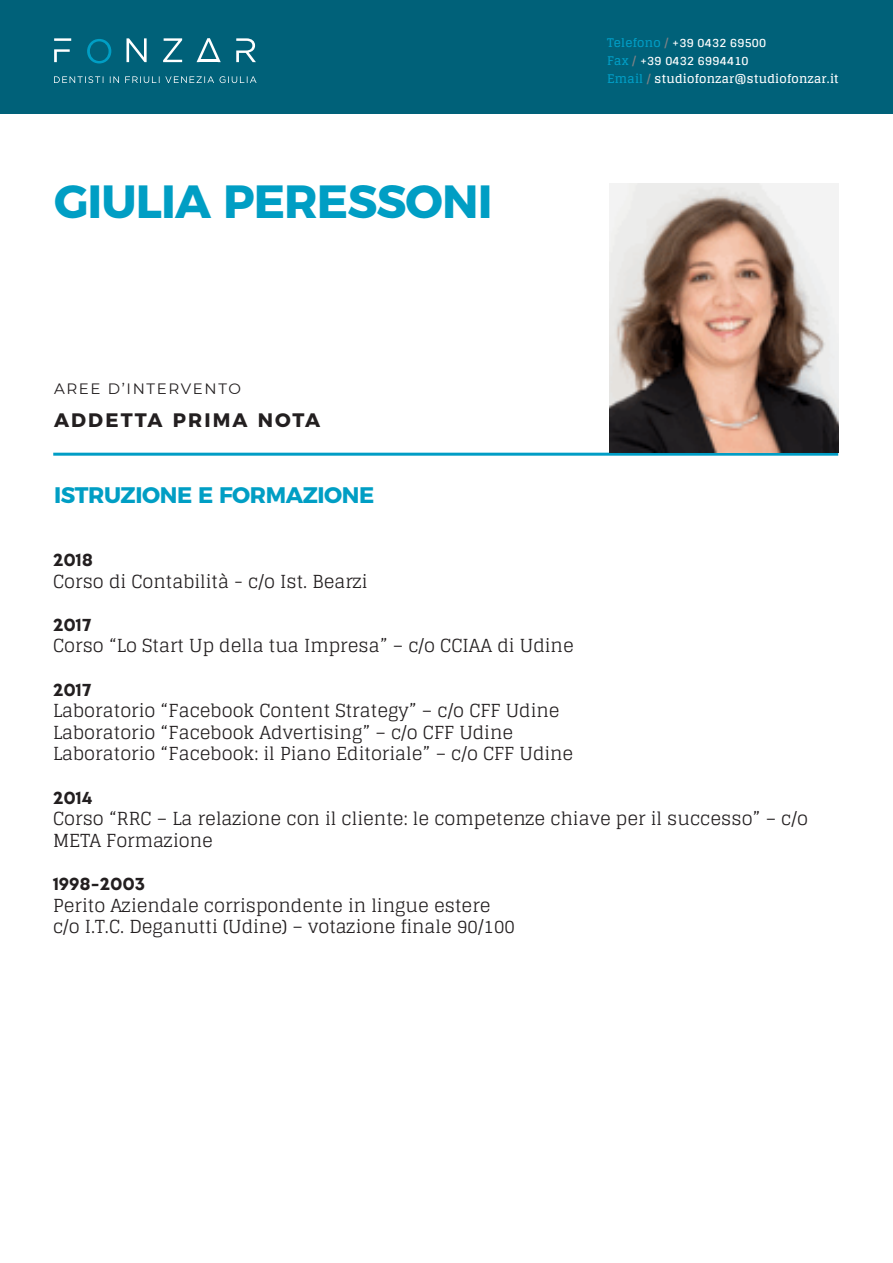
<style>
.page{position:relative;width:893px;height:1263px;background:#fff}
.page>*{position:absolute;margin:0;border:0;box-sizing:border-box;transform-origin:0 0}
.t1{font:700 46.5px "Montserrat";letter-spacing:-.02em;color:#009ec4}
.t2{font:700 22.5px "Montserrat";letter-spacing:-.02em;color:#009ec4}
.t3{font:700 19.5px "Montserrat";letter-spacing:.11em;color:#231f20}
.t4{font:18px/21.6px "Glegoo";color:#231f20}
.t5{font:700 18px "Galatea";letter-spacing:.025em;color:#231f20}
.t6{font:15px "Montserrat";letter-spacing:.11em;color:#231f20}
.t7{font:700 12px "Glegoo";letter-spacing:.02em;color:#fff}
.s1{color:#009dc5}
.s2{color:#808285}
</style>
<div class="page">
<div style="left:0;top:0;width:893px;height:113px;background:#006179"></div>
<svg style="left:54px;top:76px;width:203px;height:7px"></svg>
<svg style="left:54px;top:38px;width:202px;height:25px"></svg>
<hr style="left:53px;top:453px;width:785px;height:3px;background:#009dc5">
<img style="left:609px;top:183px;width:230px;height:270px">
<p class="t1" style="left:54px;top:163px;width:440px">GIULIA PERESSONI</p>
<p class="t6" style="left:54px;top:378px;width:189px">AREE D’INTERVENTO</p>
<p class="t3" style="left:54px;top:404px;width:268px">ADDETTA PRIMA NOTA</p>
<p class="t2" style="left:54px;top:477px;width:322px">ISTRUZIONE E FORMAZIONE</p>
<p class="t7" style="left:607px;top:36px;width:161px"><span class="s1">Telefono</span> <span class="s2">/</span> +39 0432 69500</p>
<p class="t7" style="left:607px;top:54px;width:143px"><span class="s1">Fax</span> <span class="s2">/</span> +39 0432 6994410</p>
<p class="t7" style="left:607px;top:72px;width:233px"><span class="s1">Email</span> <span class="s2">/</span> studiofonzar@studiofonzar.it</p>
<p class="t5" style="left:53px;top:548px;width:41px">2018</p>
<p class="t4" style="left:53px;top:571px;width:316px">Corso di Contabilità - c/o Ist. Bearzi</p>
<p class="t5" style="left:53px;top:613px;width:40px">2017</p>
<p class="t4" style="left:53px;top:635px;width:522px">Corso “Lo Start Up della tua Impresa” – c/o CCIAA di Udine</p>
<p class="t5" style="left:53px;top:678px;width:40px">2017</p>
<p class="t4" style="left:53px;top:700px;width:508px">Laboratorio “Facebook Content Strategy” – c/o CFF Udine</p>
<p class="t4" style="left:53px;top:722px;width:462px">Laboratorio “Facebook Advertising” – c/o CFF Udine</p>
<p class="t4" style="left:53px;top:743px;width:522px">Laboratorio “Facebook: il Piano Editoriale” – c/o CFF Udine</p>
<p class="t5" style="left:53px;top:786px;width:41px">2014</p>
<p class="t4" style="left:53px;top:808px;width:756px">Corso “RRC – La relazione con il cliente: le competenze chiave per il successo” – c/o<br>META Formazione</p>
<p class="t5" style="left:53px;top:872px;width:94px">1998-2003</p>
<p class="t4" style="left:53px;top:895px;width:439px">Perito Aziendale corrispondente in lingue estere</p>
<p class="t4" style="left:53px;top:916px;width:463px">c/o I.T.C. Deganutti (Udine) – votazione finale 90/100</p>
</div>
